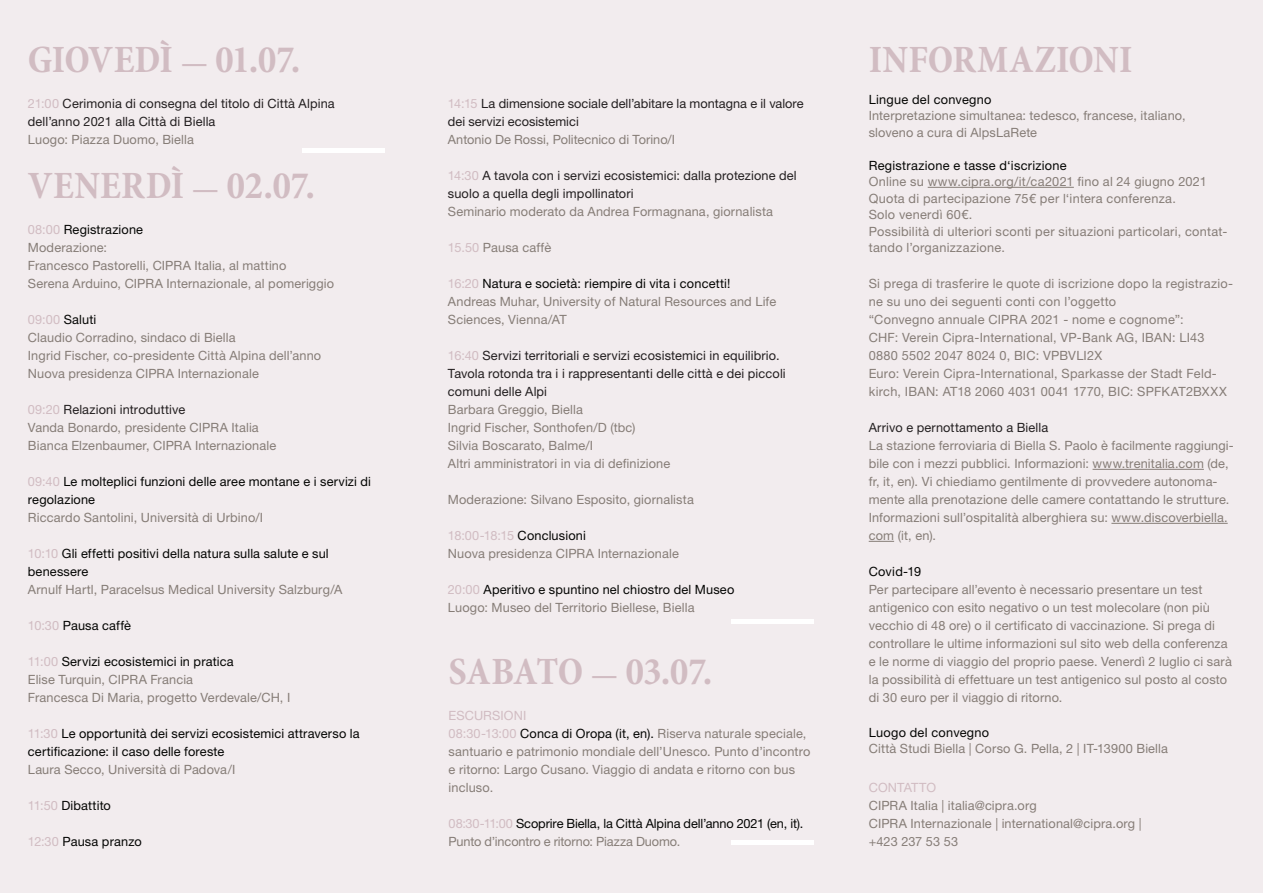
<style>
.page{position:relative;width:1263px;height:893px;background:#f2ecee}
.page>*{position:absolute;margin:0;border:0;box-sizing:border-box;transform-origin:0 0}
.t1{font:700 condensed 39px "Minion Pro";color:#d1bcc2}
.t2{font:700 condensed 39px "Minion Pro";letter-spacing:-.02em;color:#d1bcc2}
.t3{font:12.75px/18px "Helvetica Neue LT Pro";letter-spacing:.01em;color:#867d77}
.t4{font:12.75px/18px "Helvetica Neue LT Pro";letter-spacing:.01em;color:#040503}
.t5{font:12.75px/18px "Helvetica Neue LT Pro";letter-spacing:.01em;color:#231f20}
.t6{font:12.75px/18px "Helvetica Neue LT Pro";letter-spacing:-.01em;color:#040503}
.t7{font:12.75px "Helvetica Neue LT Pro";letter-spacing:.01em;color:#d1bcc2}
.s1{font-size:30px}
.s2{color:#d1bcc2}
.s3{color:#040503}
.s4{color:#867d77}
</style>
<div class="page">
<div style="left:302px;top:148px;width:83px;height:5px;background:#fff"></div>
<div style="left:731px;top:619px;width:83px;height:5px;background:#fff"></div>
<div style="left:731px;top:840px;width:83px;height:5px;background:#fff"></div>
<hr style="left:928px;top:187px;width:146px;height:1px;background:#867d77">
<hr style="left:1092px;top:469px;width:112px;height:1px;background:#867d77">
<hr style="left:1111px;top:523px;width:117px;height:1px;background:#867d77">
<svg style="left:869px;top:541px;width:25px;height:1px"></svg>
<p class="t2" style="left:28px;top:33px;width:274px">GIOVEDÌ <span class="s1">—</span> 01.07.</p>
<p class="t5" style="left:28px;top:94px;width:308px"><span class="s2">21:00</span> Cerimonia di consegna del titolo di Città Alpina dell’anno 2021 alla Città di Biella</p>
<p class="t3" style="left:28px;top:130px;width:168px">Luogo: Piazza Duomo, Biella</p>
<p class="t1" style="left:28px;top:159px;width:289px">VENERDÌ <span class="s1">—</span> 02.07.</p>
<p class="t4" style="left:28px;top:220px;width:117px"><span class="s2">08:00</span> Registrazione</p>
<p class="t3" style="left:28px;top:238px;width:81px">Moderazione:</p>
<p class="t3" style="left:28px;top:256px;width:260px">Francesco Pastorelli, CIPRA Italia, al mattino</p>
<p class="t3" style="left:28px;top:274px;width:308px">Serena Arduino, CIPRA Internazionale, al pomeriggio</p>
<p class="t4" style="left:28px;top:310px;width:70px"><span class="s2">09:00</span> Saluti</p>
<p class="t3" style="left:28px;top:328px;width:209px">Claudio Corradino, sindaco di Biella</p>
<p class="t3" style="left:28px;top:346px;width:295px">Ingrid Fischer, co-presidente Città Alpina dell’anno</p>
<p class="t3" style="left:28px;top:364px;width:232px">Nuova presidenza CIPRA Internazionale</p>
<p class="t5" style="left:28px;top:400px;width:159px"><span class="s2">09:20</span> Relazioni introduttive</p>
<p class="t3" style="left:28px;top:418px;width:232px">Vanda Bonardo, presidente CIPRA Italia</p>
<p class="t3" style="left:28px;top:436px;width:250px">Bianca Elzenbaumer, CIPRA Internazionale</p>
<p class="t4" style="left:28px;top:472px;width:344px"><span class="s2">09:40</span> Le molteplici funzioni delle aree montane e i servizi di regolazione</p>
<p class="t3" style="left:28px;top:508px;width:237px">Riccardo Santolini, Università di Urbino/I</p>
<p class="t4" style="left:28px;top:544px;width:302px"><span class="s2">10:10</span> Gli effetti positivi della natura sulla salute e sul benessere</p>
<p class="t3" style="left:28px;top:580px;width:316px">Arnulf Hartl, Paracelsus Medical University Salzburg/A</p>
<p class="t4" style="left:28px;top:616px;width:105px"><span class="s2">10:30</span> Pausa caffè</p>
<p class="t4" style="left:28px;top:652px;width:207px"><span class="s2">11:00</span> Servizi ecosistemici in pratica</p>
<p class="t3" style="left:28px;top:670px;width:167px">Elise Turquin, CIPRA Francia</p>
<p class="t3" style="left:28px;top:688px;width:264px">Francesca Di Maria, progetto Verdevale/CH, I</p>
<p class="t4" style="left:28px;top:724px;width:333px"><span class="s2">11:30</span> Le opportunità dei servizi ecosistemici attraverso la certificazione: il caso delle foreste</p>
<p class="t3" style="left:28px;top:760px;width:209px">Laura Secco, Università di Padova/I</p>
<p class="t4" style="left:28px;top:796px;width:85px"><span class="s2">11:50</span> Dibattito</p>
<p class="t4" style="left:28px;top:832px;width:115px"><span class="s2">12:30</span> Pausa pranzo</p>
<p class="t5" style="left:448px;top:94px;width:357px"><span class="s2">14:15</span> La dimensione sociale dell’abitare la montagna e il valore dei servizi ecosistemici</p>
<p class="t3" style="left:448px;top:130px;width:229px">Antonio De Rossi, Politecnico di Torino/I</p>
<p class="t5" style="left:448px;top:166px;width:350px"><span class="s2">14:30</span> A tavola con i servizi ecosistemici: dalla protezione del suolo a quella degli impollinatori</p>
<p class="t3" style="left:448px;top:202px;width:327px">Seminario moderato da Andrea Formagnana, giornalista</p>
<p class="t3" style="left:448px;top:238px;width:105px"><span class="s2">15.50</span> Pausa caffè</p>
<p class="t4" style="left:448px;top:274px;width:284px"><span class="s2">16:20</span> Natura e società: riempire di vita i concetti!</p>
<p class="t3" style="left:448px;top:292px;width:330px">Andreas Muhar, University of Natural Resources and Life<br>Sciences, Vienna/AT</p>
<p class="t5" style="left:448px;top:346px;width:339px"><span class="s2">16:40</span> Servizi territoriali e servizi ecosistemici in equilibrio.<br>Tavola rotonda tra i i rappresentanti delle città e dei piccoli comuni delle Alpi</p>
<p class="t3" style="left:448px;top:400px;width:136px">Barbara Greggio, Biella</p>
<p class="t3" style="left:448px;top:418px;width:189px">Ingrid Fischer, Sonthofen/D (tbc)</p>
<p class="t3" style="left:448px;top:436px;width:147px">Silvia Boscarato, Balme/I</p>
<p class="t3" style="left:448px;top:454px;width:224px">Altri amministratori in via di definizione</p>
<p class="t3" style="left:448px;top:490px;width:247px">Moderazione: Silvano Esposito, giornalista</p>
<p class="t7" style="left:448px;top:528px;width:139px">18:00-18:15 <span class="s3">Conclusioni</span></p>
<p class="t3" style="left:448px;top:544px;width:232px">Nuova presidenza CIPRA Internazionale</p>
<p class="t4" style="left:448px;top:580px;width:288px"><span class="s2">20:00</span> Aperitivo e spuntino nel chiostro del Museo</p>
<p class="t3" style="left:448px;top:598px;width:248px">Luogo: Museo del Territorio Biellese, Biella</p>
<p class="t1" style="left:448px;top:645px;width:266px">SABATO <span class="s1">—</span> 03.07.</p>
<p class="t7" style="left:449px;top:708px;width:79px">ESCURSIONI</p>
<p class="t3" style="left:449px;top:724px;width:363px"><span class="s2">08:30-13:00</span> <span class="s3">Conca di Oropa (it, en).</span> Riserva naturale speciale, santuario e patrimonio mondiale dell’Unesco. Punto d’incontro e ritorno: Largo Cusano. Viaggio di andata e ritorno con bus incluso.</p>
<p class="t6" style="left:449px;top:814px;width:356px"><span class="s2">08:30-11:00</span> Scoprire Biella, la Città Alpina dell’anno 2021 (en, it).<br><span class="s4">Punto d’incontro e ritorno: Piazza Duomo.</span></p>
<p class="t1" style="left:869px;top:33px;width:266px">INFORMAZIONI</p>
<p class="t3" style="left:869px;top:90px;width:318px;line-height:16.5px"><span class="s3">Lingue del convegno<br></span>Interpretazione simultanea: tedesco, francese, italiano,</p>
<p class="t3" style="left:869px;top:123px;width:170px">sloveno a cura di AlpsLaRete</p>
<p class="t4" style="left:869px;top:156px;width:199px">Registrazione e tasse d‘iscrizione</p>
<p class="t3" style="left:869px;top:172px;width:340px">Online su www.cipra.org/it/ca2021 fino al 24 giugno 2021</p>
<p class="t3" style="left:869px;top:189px;width:309px">Quota di partecipazione 75€ per l‘intera conferenza.</p>
<p class="t3" style="left:869px;top:205px;width:105px">Solo venerdì 60€.</p>
<p class="t3" style="left:869px;top:222px;width:360px;line-height:16.5px">Possibilità di ulteriori sconti per situazioni particolari, contat&shy;tando l’organizzazione.</p>
<p class="t3" style="left:869px;top:274px;width:366px">Si prega di trasferire le quote di iscrizione dopo la registrazio&shy;ne su uno dei seguenti conti con l’oggetto</p>
<p class="t3" style="left:869px;top:310px;width:316px">“Convegno annuale CIPRA 2021 - nome e cognome”:</p>
<p class="t3" style="left:869px;top:328px;width:337px">CHF: Verein Cipra-International, VP-Bank AG, IBAN: LI43<br>0880 5502 2047 8024 0, BIC: VPBVLI2X</p>
<p class="t3" style="left:869px;top:364px;width:360px">Euro: Verein Cipra-International, Sparkasse der Stadt Feld&shy;kirch, IBAN: AT18 2060 4031 0041 1770, BIC: SPFKAT2BXXX</p>
<p class="t5" style="left:869px;top:418px;width:181px">Arrivo e pernottamento a Biella</p>
<p class="t3" style="left:869px;top:436px;width:367px">La stazione ferroviaria di Biella S. Paolo è facilmente raggiungi&shy;bile con i mezzi pubblici. Informazioni: www.trenitalia.com (de, fr, it, en). Vi chiediamo gentilmente di provvedere autonoma&shy;mente alla prenotazione delle camere contattando le strutture.<br>Informazioni sull’ospitalità alberghiera su: www.discoverbiella. com (it, en).</p>
<p class="t4" style="left:869px;top:562px;width:54px">Covid-19</p>
<p class="t3" style="left:869px;top:580px;width:365px">Per partecipare all’evento è necessario presentare un test antigenico con esito negativo o un test molecolare (non più vecchio di 48 ore) o il certificato di vaccinazione. Si prega di controllare le ultime informazioni sul sito web della conferenza e le norme di viaggio del proprio paese. Venerdì 2 luglio ci sarà la possibilità di effettuare un test antigenico sul posto al costo di 30 euro per il viaggio di ritorno.</p>
<p class="t3" style="left:869px;top:723px;width:301px;line-height:16.5px"><span class="s3">Luogo del convegno<br></span>Città Studi Biella | Corso G. Pella, 2 | IT-13900 Biella</p>
<p class="t7" style="left:869px;top:780px;width:69px">CONTATTO</p>
<p class="t3" style="left:869px;top:796px;width:169px">CIPRA Italia | italia@cipra.org</p>
<p class="t3" style="left:869px;top:814px;width:274px">CIPRA Internazionale | international@cipra.org |</p>
<p class="t3" style="left:869px;top:832px;width:91px">+423 237 53 53</p>
</div>
